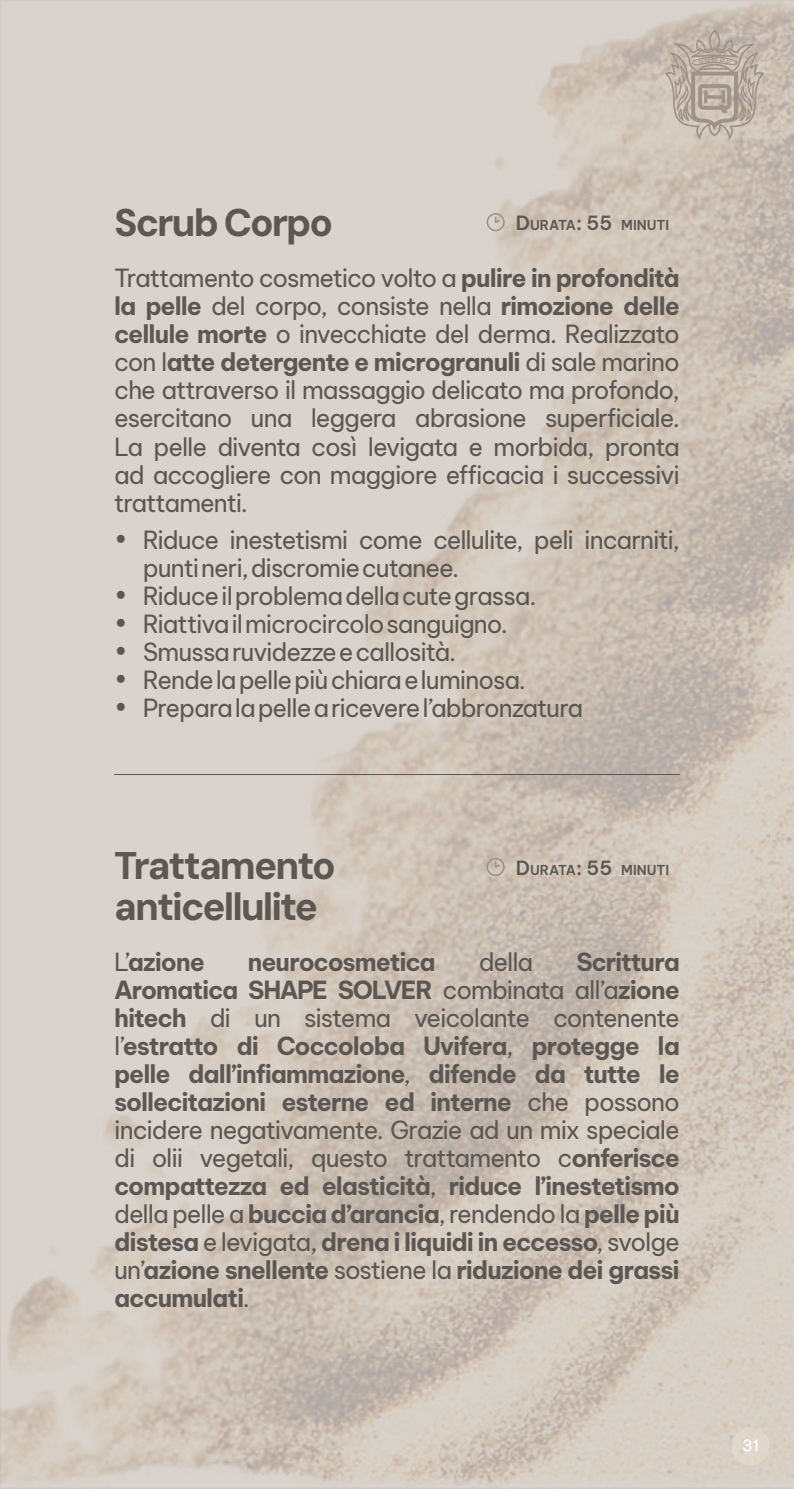
<style>
.page{position:relative;width:794px;height:1489px;background:#fff}
.page>*{position:absolute;margin:0;border:0;box-sizing:border-box;transform-origin:0 0}
.t1{font:38.5px/41.6px "DM Sans 9 pt";letter-spacing:-.055em;color:#5c5752}
.t2{font:24.5px/28px "Be Vietnam Pro";letter-spacing:-.045em;color:#5c5752;text-align:justify}
.t3{font:700 24.5px/28px "Be Vietnam Pro";letter-spacing:-.04em;color:#5c5752;text-align:justify}
.t4{font:600 13.3px "Be Vietnam Pro";color:#5c5752}
.s1{font-size:19.25px}
.s2{font-weight:700}
.s3{font-weight:400}
</style>
<div class="page">
<hr style="left:114px;top:773px;width:566px;height:2px;background:#5c5752">
<svg style="left:486px;top:212px;width:19px;height:20px"></svg>
<svg style="left:486px;top:857px;width:19px;height:19px"></svg>
<svg style="left:664px;top:29px;width:100px;height:111px"></svg>
<img style="left:731px;top:1427px;width:38px;height:37px">
<img style="left:743px;top:1439px;width:14px;height:12px">
<h1 class="t1" style="left:114px;top:201px;width:220px">Scrub Corpo</h1>
<p class="t4" style="left:516px;top:214px;width:155px"><span class="s1">D</span>URATA<span class="s1">: 55</span> MINUTI</p>
<p class="t2" style="left:114px;top:262px;width:567px">Trattamento cosmetico volto a <span class="s2">pulire in profondità la pelle</span> del corpo, consiste nella <span class="s2">rimozione delle cellule morte</span> o invecchiate del derma. Realizzato con l<span class="s2">atte detergente e microgranuli</span> di sale marino che attraverso il massaggio delicato ma profondo, esercitano una leggera abrasione superficiale.<br>La pelle diventa così levigata e morbida, pronta ad accogliere con maggiore efficacia i successivi trattamenti.</p>
<p class="t2" style="left:143px;top:523px;width:538px;text-indent:-29px">• Riduce inestetismi come cellulite, peli incarniti, punti neri, discromie cutanee.</p>
<p class="t2" style="left:114px;top:579px;width:424px">• Riduce il problema della cute grassa.</p>
<p class="t2" style="left:114px;top:607px;width:395px">• Riattiva il microcircolo sanguigno.</p>
<p class="t2" style="left:114px;top:635px;width:343px">• Smussa ruvidezze e callosità.</p>
<p class="t2" style="left:114px;top:663px;width:413px">• Rende la pelle più chiara e luminosa.</p>
<p class="t2" style="left:114px;top:691px;width:470px">• Prepara la pelle a ricevere l’abbronzatura</p>
<h1 class="t1" style="left:114px;top:844px;width:223px">Trattamento anticellulite</h1>
<p class="t4" style="left:516px;top:858px;width:155px"><span class="s1">D</span>URATA<span class="s1">: 55</span> MINUTI</p>
<p class="t3" style="left:114px;top:944px;width:567px;text-indent:462px">Scrittura Aromatica SHAPE SOLVER <span class="s3">combinata all’a</span>zione hitech <span class="s3">di un sistema veicolante contenente l’</span>estratto di Coccoloba Uvifera<span class="s3">,</span> protegge la pelle dall’infiammazione<span class="s3">,</span> difende da tutte le sollecitazioni esterne ed interne <span class="s3">che possono incidere negativamente. Grazie ad un mix speciale di olii vegetali, questo trattamento c</span>onferisce compattezza ed elasticità<span class="s3">,</span> riduce l’inestetismo <span class="s3">della pelle a</span> buccia d’arancia<span class="s3">, rendendo la</span> pelle più distesa <span class="s3">e levigata,</span> drena i liquidi in eccesso<span class="s3">, svolge un’</span>azione snellente <span class="s3">sostiene la</span> riduzione dei grassi accumulati<span class="s3">.</span></p>
<p class="t3" style="left:114px;top:944px;width:92px"><span class="s3">L’</span>azione</p>
<p class="t3" style="left:248px;top:944px;width:189px">neurocosmetica</p>
<p class="t2" style="left:479px;top:945px;width:56px">della</p>
</div>
